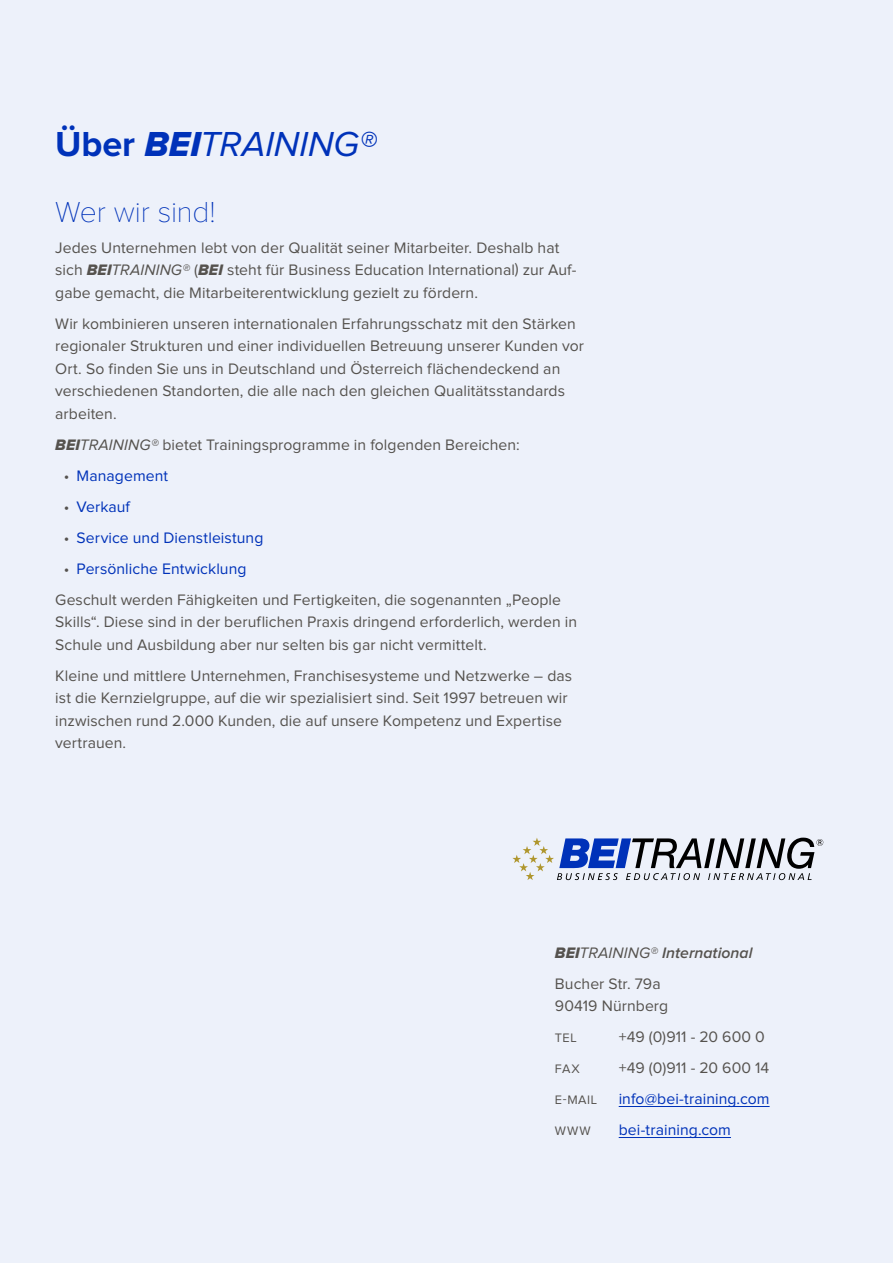
<style>
.page{position:relative;width:893px;height:1263px;background:#edf1fa}
.page>*{position:absolute;margin:0;border:0;box-sizing:border-box;transform-origin:0 0}
.page_headline_24_28{font:italic 36px "Proxima Nova";color:#0032b9}
.body_headline_20_24{font:100 30px "Proxima Nova";letter-spacing:-.005em;color:#0032b9}
.body_10_5_15{font:15.75px/22.5px "Proxima Nova";letter-spacing:.005em;color:#55524e}
.body_10_5_15-2{font:15.75px "Proxima Nova";letter-spacing:.005em;color:#0032b9}
.body_adress_10_5_15{font:15.75px/22.5px "Proxima Nova";letter-spacing:.005em;color:#55524e}
.body_adress_10_5_15-2{font:15.75px "Proxima Nova";letter-spacing:.005em;color:#0032b9}
.body_adress_10_5_15-3{font:italic 600 15.75px "Proxima Nova";color:#55524e}
.body_adress_10_5_15-4{font:12.75px "Proxima Nova";letter-spacing:.05em;color:#55524e}
.s1{font-weight:700;font-style:normal}
.s2{font-family:"Proxima Nova Extrabld It";font-style:normal}
.s3{font-family:"Proxima Nova Extrabld It"}
.s4{font-style:italic}
.s5{color:#55524e}
.s6{font-family:"Proxima Nova Extrabld It";font-weight:400;font-style:normal}
.s7{font-weight:400}
</style>
<div class="page">
<hr style="left:619px;top:1106px;width:151px;height:1px;background:#0032b9">
<hr style="left:619px;top:1137px;width:112px;height:1px;background:#0032b9">
<svg style="left:512px;top:838px;width:311px;height:42px"></svg>
<p class="page_headline_24_28" style="left:55px;top:124px;width:323px"><span class="s1">Über</span> <span class="s2">BEI</span>TRAINING®</p>
<p class="body_headline_20_24" style="left:55px;top:195px;width:162px">Wer wir sind!</p>
<p class="body_10_5_15" style="left:55px;top:237px;width:523px">Jedes Unternehmen lebt von der Qualität seiner Mitarbeiter. Deshalb hat sich <span class="s3">BEI</span><span class="s4">TRAINING®</span> (<span class="s3">BEI</span> steht für Business Education International) zur Auf&shy;gabe gemacht, die Mitarbeiterentwicklung gezielt zu fördern.</p>
<p class="body_10_5_15" style="left:55px;top:313px;width:530px">Wir kombinieren unseren internationalen Erfahrungsschatz mit den Stärken regionaler Strukturen und einer individuellen Betreuung unserer Kunden vor Ort. So finden Sie uns in Deutschland und Österreich flächendeckend an verschiedenen Standorten, die alle nach den gleichen Qualitätsstandards arbeiten.</p>
<p class="body_10_5_15" style="left:55px;top:434px;width:466px"><span class="s3">BEI</span><span class="s4">TRAINING®</span> bietet Trainingsprogramme in folgenden Bereichen:</p>
<p class="body_10_5_15-2" style="left:64px;top:467px;width:106px"><span class="s5">•</span> Management</p>
<p class="body_10_5_15-2" style="left:64px;top:498px;width:68px"><span class="s5">•</span> Verkauf</p>
<p class="body_10_5_15-2" style="left:64px;top:529px;width:201px"><span class="s5">•</span> Service und Dienstleistung</p>
<p class="body_10_5_15-2" style="left:64px;top:560px;width:184px"><span class="s5">•</span> Persönliche Entwicklung</p>
<p class="body_10_5_15" style="left:55px;top:589px;width:523px">Geschult werden Fähigkeiten und Fertigkeiten, die sogenannten „People<br>Skills“. Diese sind in der beruflichen Praxis dringend erforderlich, werden in<br>Schule und Ausbildung aber nur selten bis gar nicht vermittelt.</p>
<p class="body_10_5_15" style="left:55px;top:665px;width:518px">Kleine und mittlere Unternehmen, Franchisesysteme und Netzwerke – das ist die Kernzielgruppe, auf die wir spezialisiert sind. Seit 1997 betreuen wir inzwischen rund 2.000 Kunden, die auf unsere Kompetenz und Expertise vertrauen.</p>
<p class="body_adress_10_5_15-3" style="left:555px;top:944px;width:199px"><span class="s6">BEI</span><span class="s7">TRAINING®</span> International</p>
<p class="body_adress_10_5_15" style="left:555px;top:973px;width:115px">Bucher Str. 79a<br>90419 Nürnberg</p>
<p class="body_adress_10_5_15-4" style="left:555px;top:1031px;width:23px">TEL</p>
<p class="body_adress_10_5_15" style="left:619px;top:1026px;width:148px">+49 (0)911 - 20 600 0</p>
<p class="body_adress_10_5_15-4" style="left:555px;top:1062px;width:26px">FAX</p>
<p class="body_adress_10_5_15" style="left:619px;top:1057px;width:152px">+49 (0)911 - 20 600 14</p>
<p class="body_adress_10_5_15-4" style="left:555px;top:1093px;width:44px">E-MAIL</p>
<p class="body_adress_10_5_15-2" style="left:619px;top:1090px;width:152px">info@bei-training.com</p>
<p class="body_adress_10_5_15-4" style="left:555px;top:1124px;width:37px">WWW</p>
<p class="body_adress_10_5_15-2" style="left:619px;top:1121px;width:114px">bei-training.com</p>
</div>
